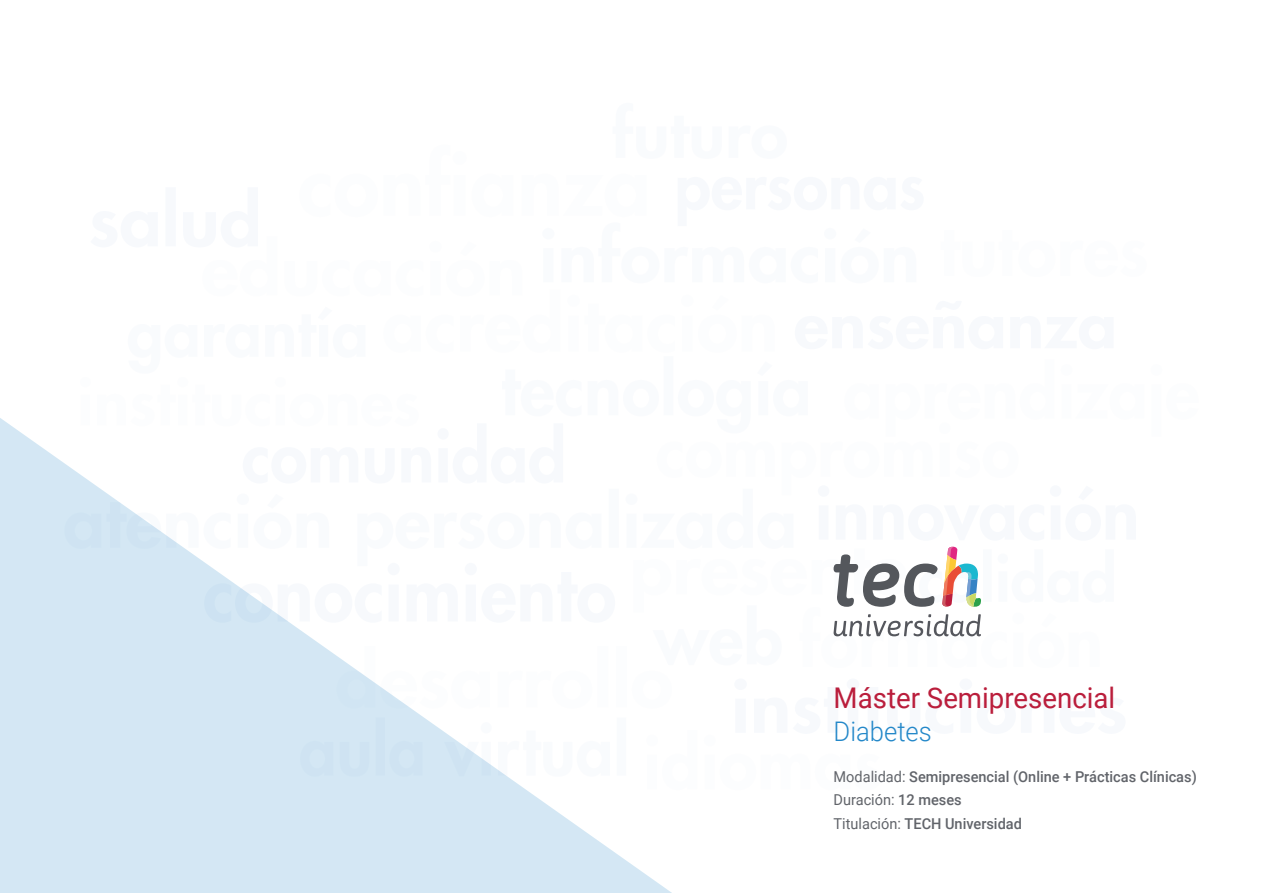
<style>
.page{position:relative;width:1263px;height:893px;background:#fff}
.page>*{position:absolute;margin:0;border:0;box-sizing:border-box;transform-origin:0 0}
.t1{font:28.5px "Roboto";color:#ba1e3c}
.t2{font:300 27px "Roboto";color:#2488c9;scale:.95 1}
.t3{font:500 15px/23.7px "Roboto";color:#61646a}
.s1{font-weight:400}
</style>
<div class="page">
<svg style="left:0;top:418px;width:672px;height:475px;background:#d8e9f5"></svg>
<svg style="left:64px;top:418px;width:917px;height:372px"></svg>
<h1 class="t1" style="left:833px;top:678px;width:283px">Máster Semipresencial</h1>
<h2 class="t2" style="left:833px;top:712px;width:105px">Diabetes</h2>
<p class="t3" style="left:833px;top:764px;width:365px"><span class="s1">Modalidad:</span> Semipresencial (Online + Prácticas Clínicas)<br><span class="s1">Duración:</span> 12 meses<br><span class="s1">Titulación:</span> TECH Universidad</p>
</div>
